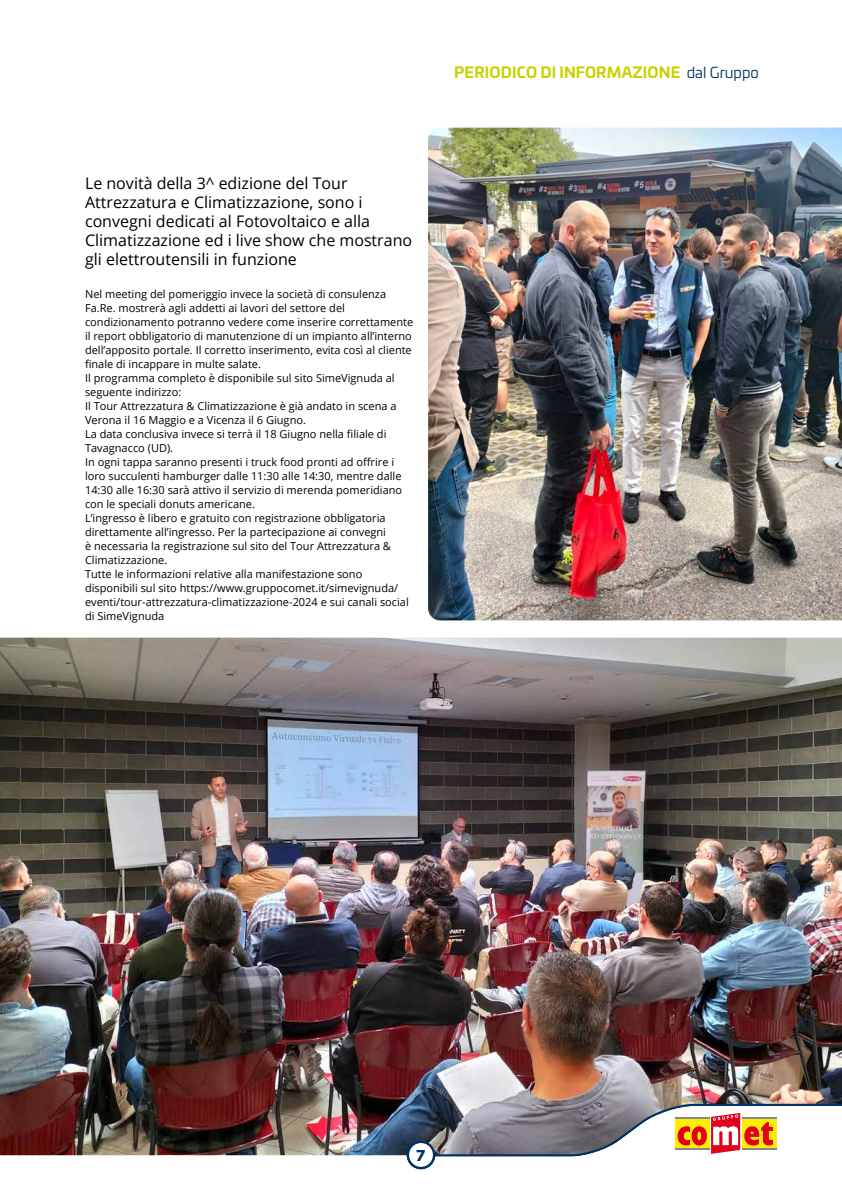
<style>
.page{position:relative;width:842px;height:1191px;background:#fff}
.page>*{position:absolute;margin:0;border:0;box-sizing:border-box;transform-origin:0 0}
.t1{font:16px/19px "Open Sans";color:#000}
.t2{font:700 15px "Univia Pro";letter-spacing:.01em;color:#c9d200}
.t3{font:900 14px "Univia Pro";color:#003064}
.t4{font:11px/14px "Open Sans";color:#000}
.s1{font-weight:400;color:#003064}
</style>
<div class="page">
<img style="left:0;top:637px;width:842px;height:518px">
<img style="left:428px;top:128px;width:414px;height:492px">
<svg style="left:432px;top:1102px;width:410px;height:55px"></svg>
<svg style="left:408px;top:1141px;width:26px;height:27px"></svg>
<div style="left:407px;top:1140px;width:28px;height:29px;border:2px solid #003064;border-radius:50%"></div>
<h1 class="t1" style="left:85px;top:173px;width:329px">Le novità della 3^ edizione del Tour Attrezzatura e Climatizzazione, sono i convegni dedicati al Fotovoltaico e alla Climatizzazione ed i live show che mostrano gli elettroutensili in funzione</h1>
<p class="t4" style="left:85px;top:287px;width:330px">Nel meeting del pomeriggio invece la società di consulenza Fa.Re. mostrerà agli addetti ai lavori del settore del condizionamento potranno vedere come inserire correttamente il report obbligatorio di manutenzione di un impianto all’interno dell’apposito portale. Il corretto inserimento, evita così al cliente finale di incappare in multe salate.<br>Il programma completo è disponibile sul sito SimeVignuda al seguente indirizzo:<br>Il Tour Attrezzatura &amp; Climatizzazione è già andato in scena a Verona il 16 Maggio e a Vicenza il 6 Giugno.<br>La data conclusiva invece si terrà il 18 Giugno nella filiale di Tavagnacco (UD).<br>In ogni tappa saranno presenti i truck food pronti ad offrire i loro succulenti hamburger dalle 11:30 alle 14:30, mentre dalle 14:30 alle 16:30 sarà attivo il servizio di merenda pomeridiano con le speciali donuts americane.<br>L’ingresso è libero e gratuito con registrazione obbligatoria direttamente all’ingresso. Per la partecipazione ai convegni<br>è necessaria la registrazione sul sito del Tour Attrezzatura &amp; Climatizzazione.<br>Tutte le informazioni relative alla manifestazione sono disponibili sul sito https://www.gruppocomet.it/simevignuda/ eventi/tour-attrezzatura-climatizzazione-2024 e sui canali social di SimeVignuda</p>
<h2 class="t2" style="left:454px;top:60px;width:306px">PERIODICO DI INFORMAZIONE <span class="s1">dal Gruppo</span></h2>
<p class="t3" style="left:417px;top:1143px;width:10px">7</p>
</div>
